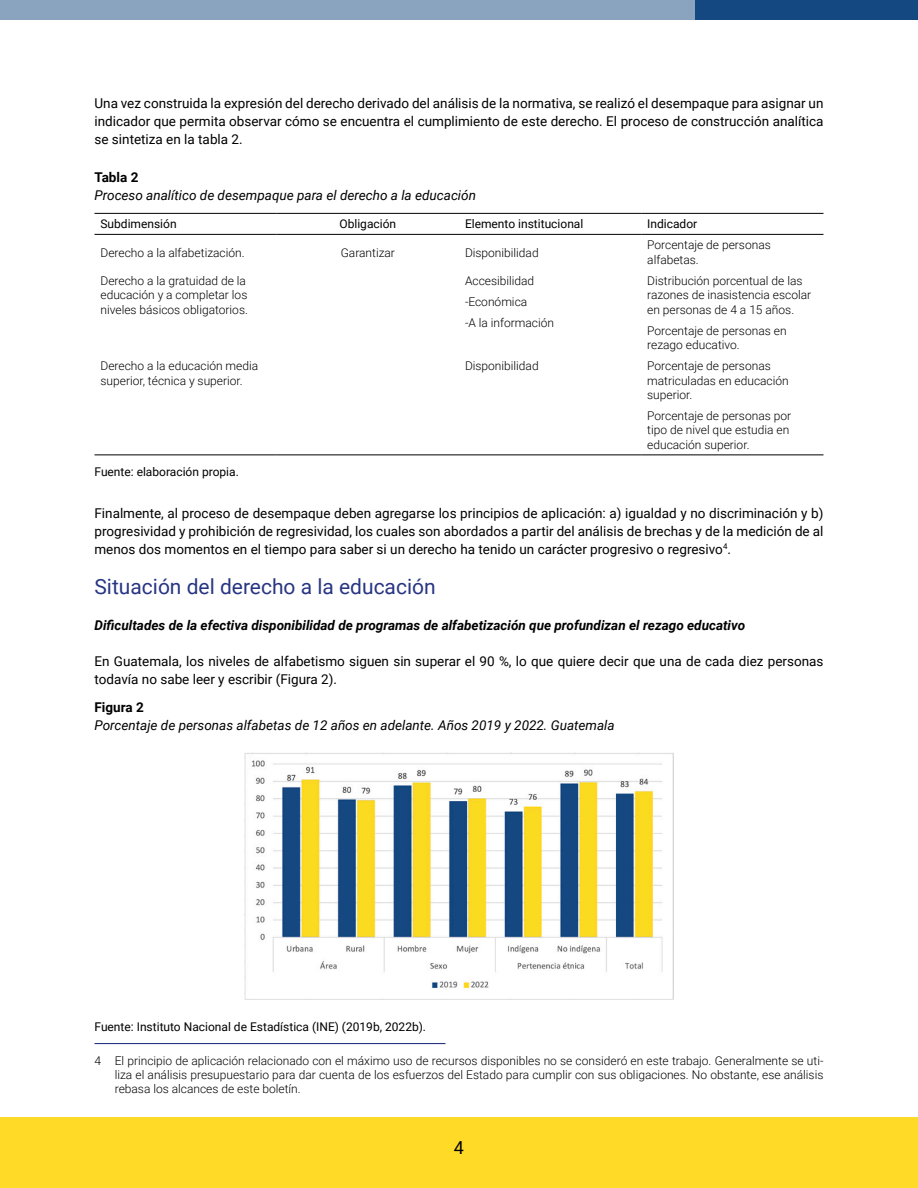
<style>
.page{position:relative;width:918px;height:1188px;background:#fff}
.page>*{position:absolute;margin:0;border:0;box-sizing:border-box;transform-origin:0 0}
.subtitulos{font:21px "Roboto";color:#283583}
.t1{font:18px "Roboto";color:#000}
.parrafo{font:13.5px/18px "Roboto";color:#000;text-align:justify}
.figura_descripci_n{font:italic 13.5px "Roboto";color:#000}
.parrafo-2{font:italic 700 13.5px "Roboto";color:#000}
.figura{font:700 13.5px "Roboto";color:#000}
.tablas{font:300 12px/14.4px "Roboto";color:#000}
.pie_de_pagina{font:300 12px/14.4px "Roboto";color:#000;text-align:justify}
.Fuente{font:12px "Roboto";color:#000}
.tablas-2{font:12px "Roboto";color:#000}
</style>
<div class="page">
<div style="left:0;top:1118px;width:918px;height:70px;background:#ffda27"></div>
<div style="left:0;top:0;width:696px;height:19px;background:#8aa4c0"></div>
<div style="left:696px;top:0;width:222px;height:19px;background:#144881"></div>
<hr style="left:94px;top:213px;width:183px;height:1px;background:#000">
<hr style="left:277px;top:213px;width:182px;height:1px;background:#000">
<hr style="left:459px;top:213px;width:182px;height:1px;background:#000">
<hr style="left:641px;top:213px;width:183px;height:1px;background:#000">
<hr style="left:94px;top:234px;width:183px;height:1px;background:#000">
<hr style="left:277px;top:234px;width:182px;height:1px;background:#000">
<hr style="left:459px;top:234px;width:182px;height:1px;background:#000">
<hr style="left:641px;top:234px;width:183px;height:1px;background:#000">
<hr style="left:94px;top:454px;width:183px;height:1px;background:#000">
<hr style="left:277px;top:454px;width:182px;height:1px;background:#000">
<hr style="left:459px;top:454px;width:182px;height:1px;background:#000">
<hr style="left:641px;top:454px;width:183px;height:1px;background:#000">
<hr style="left:94px;top:1043px;width:352px;height:1px;background:#283583">
<img style="left:244px;top:753px;width:430px;height:247px">
<p class="parrafo" style="left:94px;top:94px;width:731px">Una vez construida la expresión del derecho derivado del análisis de la normativa, se realizó el desempaque para asignar un indicador que permita observar cómo se encuentra el cumplimiento de este derecho. El proceso de construcción analítica se sintetiza en la tabla 2.</p>
<p class="figura" style="left:94px;top:168px;width:46px">Tabla 2</p>
<p class="figura_descripci_n" style="left:94px;top:186px;width:383px">Proceso analítico de desempaque para el derecho a la educación</p>
<p class="tablas-2" style="left:100px;top:216px;width:78px">Subdimensión</p>
<p class="tablas-2" style="left:340px;top:216px;width:58px">Obligación</p>
<p class="tablas-2" style="left:465px;top:216px;width:120px">Elemento institucional</p>
<p class="tablas-2" style="left:647px;top:216px;width:52px">Indicador</p>
<p class="tablas" style="left:100px;top:245px;width:144px">Derecho a la alfabetización.</p>
<p class="tablas" style="left:341px;top:245px;width:56px">Garantizar</p>
<p class="tablas" style="left:465px;top:245px;width:75px">Disponibilidad</p>
<p class="tablas" style="left:647px;top:237px;width:125px">Porcentaje de personas alfabetas.</p>
<p class="tablas" style="left:100px;top:273px;width:148px;text-align:justify">Derecho a la gratuidad de la educación y a completar los niveles básicos obligatorios.</p>
<p class="tablas" style="left:465px;top:273px;width:71px">Accesibilidad</p>
<p class="tablas" style="left:647px;top:273px;width:165px">Distribución porcentual de las razones de inasistencia escolar en personas de 4 a 15 años.</p>
<p class="tablas" style="left:647px;top:323px;width:141px">Porcentaje de personas en rezago educativo.</p>
<p class="tablas" style="left:465px;top:294px;width:64px">-Económica</p>
<p class="tablas" style="left:465px;top:315px;width:91px">-A la información</p>
<p class="tablas" style="left:100px;top:358px;width:159px">Derecho a la educación media superior, técnica y superior.</p>
<p class="tablas" style="left:465px;top:358px;width:75px">Disponibilidad</p>
<p class="tablas" style="left:647px;top:358px;width:143px">Porcentaje de personas matriculadas en educación superior.</p>
<p class="tablas" style="left:647px;top:408px;width:145px">Porcentaje de personas por tipo de nivel que estudia en educación superior.</p>
<p class="Fuente" style="left:94px;top:464px;width:146px">Fuente: elaboración propia.</p>
<p class="parrafo" style="left:94px;top:503px;width:731px">Finalmente, al proceso de desempaque deben agregarse los principios de aplicación: a) igualdad y no discriminación y b) progresividad y prohibición de regresividad, los cuales son abordados a partir del análisis de brechas y de la medición de al menos dos momentos en el tiempo para saber si un derecho ha tenido un carácter progresivo o regresivo<sup>4</sup>.</p>
<p class="subtitulos" style="left:94px;top:572px;width:343px">Situación del derecho a la educación</p>
<p class="parrafo-2" style="left:94px;top:616px;width:652px">Dificultades de la efectiva disponibilidad de programas de alfabetización que profundizan el rezago educativo</p>
<p class="parrafo" style="left:94px;top:652px;width:731px">En Guatemala, los niveles de alfabetismo siguen sin superar el 90 %, lo que quiere decir que una de cada diez personas todavía no sabe leer y escribir (Figura 2).</p>
<p class="figura" style="left:94px;top:698px;width:51px">Figura 2</p>
<p class="figura_descripci_n" style="left:94px;top:716px;width:522px">Porcentaje de personas alfabetas de 12 años en adelante. Años 2019 y 2022. Guatemala</p>
<p class="Fuente" style="left:94px;top:1018px;width:333px">Fuente: Instituto Nacional de Estadística (INE) (2019b, 2022b).</p>
<p class="pie_de_pagina" style="left:115px;top:1053px;width:710px;text-indent:-20px">4 El principio de aplicación relacionado con el máximo uso de recursos disponibles no se consideró en este trabajo. Generalmente se uti&shy;liza el análisis presupuestario para dar cuenta de los esfuerzos del Estado para cumplir con sus obligaciones. No obstante, ese análisis rebasa los alcances de este boletín.</p>
<h2 class="t1" style="left:454px;top:1135px;width:12px">4</h2>
</div>
